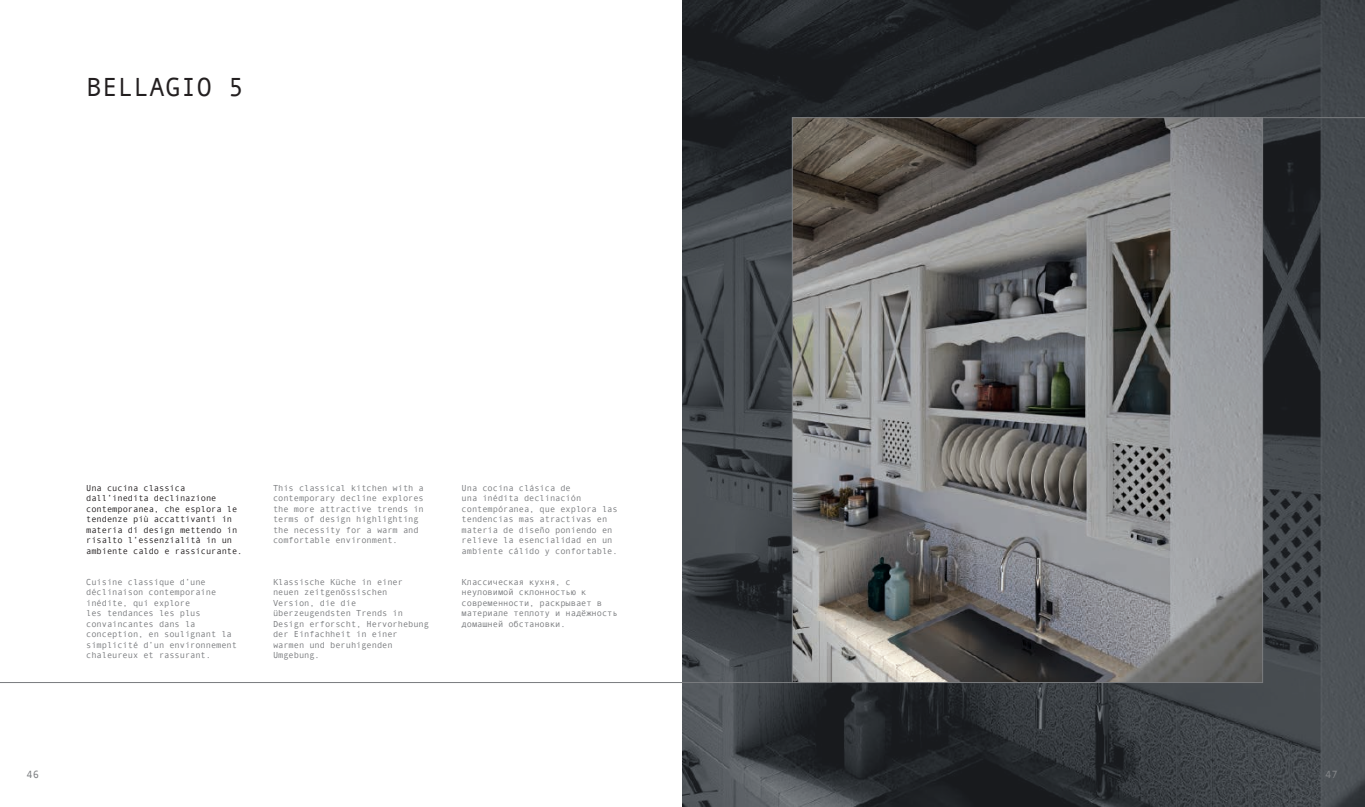
<style>
.page{position:relative;width:1365px;height:807px;background:#fff}
.page>*{position:absolute;margin:0;border:0;box-sizing:border-box;transform-origin:0 0}
.t1{font:26.25px "Andale Mono";color:#231f20}
.t2{font:10.5px "Andale Mono";color:#7a7c7f}
.t3{font:8.75px/10.5px "Andale Mono";letter-spacing:-.005em;color:#7a7c7f}
.t4{font:8.75px/10.5px "Andale Mono";letter-spacing:-.005em;color:#231f20}
</style>
<div class="page">
<img style="left:682px;top:0;width:682px;height:806px">
<img style="left:793px;top:119px;width:467px;height:561px">
<hr style="left:0;top:681px;width:791px;height:1px;background:#7a7c7f">
<hr style="left:1262px;top:117px;width:102px;height:1px;background:#7a7c7f">
<h1 class="t1" style="left:86px;top:70px;width:159px">BELLAGIO 5</h1>
<p class="t2" style="left:27px;top:767px;width:14px">46</p>
<p class="t4" style="left:86px;top:481px;width:158px">Una cucina classica dall’inedita declinazione contemporanea, che esplora le tendenze più accattivanti in materia di design mettendo in risalto l’essenzialità in un ambiente caldo e rassicurante.</p>
<p class="t3" style="left:273px;top:481px;width:152px">This classical kitchen with a contemporary decline explores the more attractive trends in terms of design highlighting the necessity for a warm and comfortable environment.</p>
<p class="t3" style="left:461px;top:481px;width:157px">Una cocina clásica de<br>una inédita declinación contempóranea, que explora las tendencias mas atractivas en materia de diseño poniendo en relieve la esencialidad en un ambiente cálido y confortable.</p>
<p class="t3" style="left:273px;top:575px;width:157px">Klassische Küche in einer neuen zeitgenössischen<br>Version, die die überzeugendsten Trends in<br>Design erforscht, Hervorhebung der Einfachheit in einer warmen und beruhigenden<br>Umgebung.</p>
<p class="t3" style="left:461px;top:575px;width:157px">Классическая кухня, с неуловимой склонностью к современности, раскрывает в материале теплоту и надёжность домашней обстановки.</p>
<p class="t3" style="left:86px;top:575px;width:152px">Cuisine classique d’une déclinaison contemporaine inédite, qui explore<br>les tendances les plus convaincantes dans la conception, en soulignant la simplicité d’un environnement chaleureux et rassurant.</p>
<p class="t2" style="left:1324px;top:767px;width:14px">47</p>
</div>
